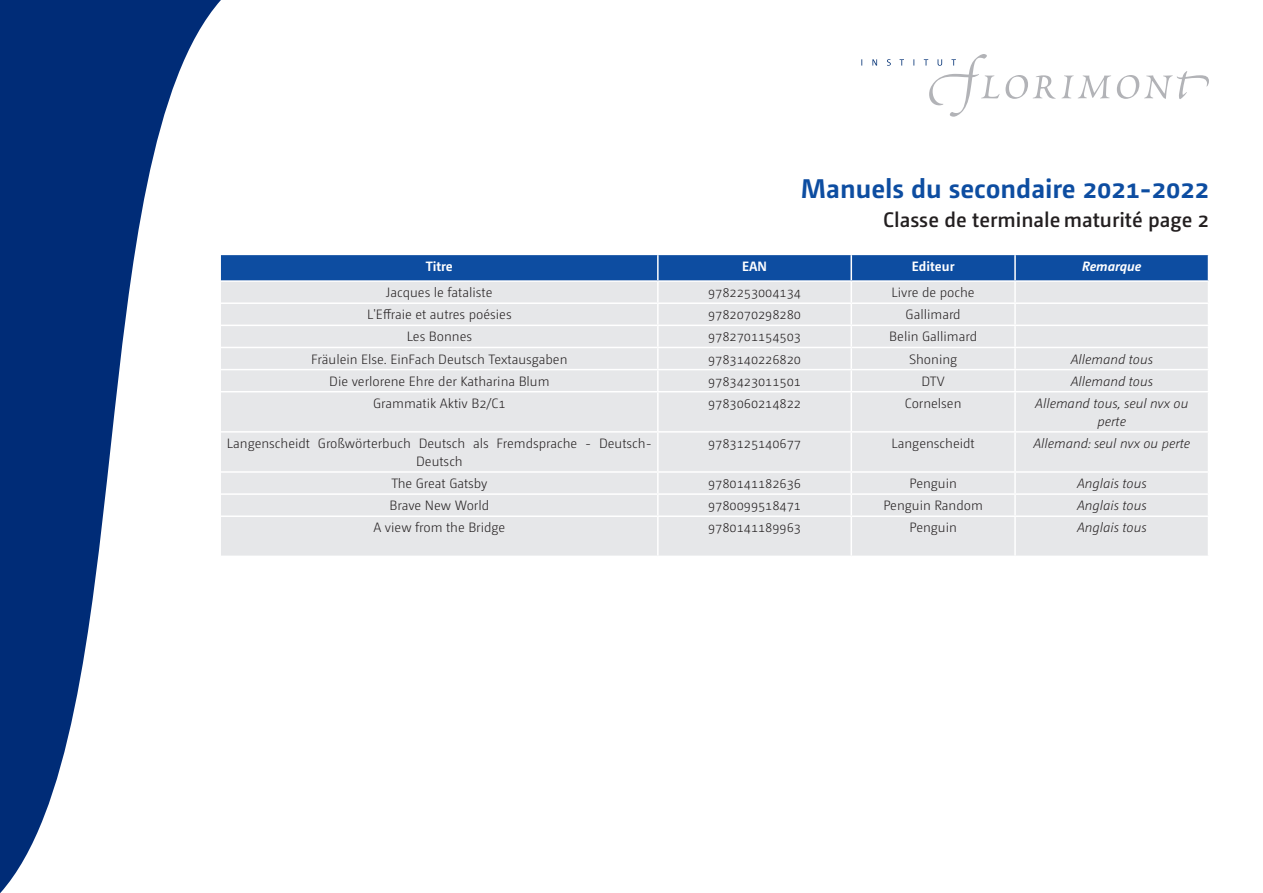
<style>
.page{position:relative;width:1263px;height:893px;background:#fff}
.page>*{position:absolute;margin:0;border:0;box-sizing:border-box;transform-origin:0 0}
.t1{font:700 27px "Camingo Dos Pro";color:#0d4da1}
.t2{font:600 21px "Camingo Dos Pro";color:#231f20}
.corps_de_texte_ok{font:300 13.5px/18px "Camingo Dos Pro";color:#231f20;text-align:center}
.corps_de_texte_ok-2{font:italic 300 13.5px/18px "Camingo Dos Pro";color:#231f20;text-align:center}
.corps_de_texte_ok-3{font:700 13.5px "Camingo Dos Pro";color:#fff}
.corps_de_texte_ok-4{font:italic 700 13.5px "Camingo Dos Pro";color:#fff}
</style>
<div class="page">
<svg style="left:861px;top:54px;width:348px;height:63px"></svg>
<svg style="left:0;top:0;width:221px;height:893px"></svg>
<div style="left:221px;top:392px;width:987px;height:164px;background:#e6e7e9"></div>
<svg style="left:221px;top:255px;width:988px;height:136px;background:#bfccdd"></svg>
<hr style="left:657px;top:392px;width:2px;height:39px;background:#fff">
<hr style="left:850px;top:392px;width:2px;height:39px;background:#fff">
<hr style="left:1014px;top:392px;width:2px;height:39px;background:#fff">
<hr style="left:221px;top:431px;width:437px;height:2px;background:#fff">
<hr style="left:658px;top:431px;width:193px;height:2px;background:#fff">
<hr style="left:657px;top:433px;width:2px;height:38px;background:#fff">
<hr style="left:851px;top:431px;width:164px;height:2px;background:#fff">
<hr style="left:850px;top:433px;width:2px;height:38px;background:#fff">
<hr style="left:1015px;top:431px;width:194px;height:2px;background:#fff">
<hr style="left:1014px;top:433px;width:2px;height:38px;background:#fff">
<hr style="left:221px;top:471px;width:437px;height:2px;background:#fff">
<hr style="left:658px;top:471px;width:193px;height:2px;background:#fff">
<hr style="left:657px;top:473px;width:2px;height:20px;background:#fff">
<hr style="left:851px;top:471px;width:164px;height:2px;background:#fff">
<hr style="left:850px;top:473px;width:2px;height:20px;background:#fff">
<hr style="left:1015px;top:471px;width:194px;height:2px;background:#fff">
<hr style="left:1014px;top:473px;width:2px;height:20px;background:#fff">
<hr style="left:221px;top:493px;width:437px;height:2px;background:#fff">
<hr style="left:658px;top:493px;width:193px;height:2px;background:#fff">
<hr style="left:657px;top:495px;width:2px;height:20px;background:#fff">
<hr style="left:851px;top:493px;width:164px;height:2px;background:#fff">
<hr style="left:850px;top:495px;width:2px;height:20px;background:#fff">
<hr style="left:1015px;top:493px;width:194px;height:2px;background:#fff">
<hr style="left:1014px;top:495px;width:2px;height:20px;background:#fff">
<hr style="left:221px;top:515px;width:437px;height:2px;background:#fff">
<hr style="left:658px;top:515px;width:193px;height:2px;background:#fff">
<hr style="left:657px;top:517px;width:2px;height:39px;background:#fff">
<hr style="left:851px;top:515px;width:164px;height:2px;background:#fff">
<hr style="left:850px;top:517px;width:2px;height:39px;background:#fff">
<hr style="left:1015px;top:515px;width:194px;height:2px;background:#fff">
<hr style="left:1014px;top:517px;width:2px;height:39px;background:#fff">
<h1 class="t1" style="left:801px;top:172px;width:410px">Manuels du secondaire 2021-2022</h1>
<p class="t2" style="left:883px;top:207px;width:327px">Classe de terminale maturité page 2</p>
<p class="corps_de_texte_ok-3" style="left:426px;top:258px;width:29px">Titre</p>
<p class="corps_de_texte_ok-3" style="left:742px;top:258px;width:26px">EAN</p>
<p class="corps_de_texte_ok-3" style="left:912px;top:258px;width:44px">Editeur</p>
<p class="corps_de_texte_ok-4" style="left:1082px;top:258px;width:61px">Remarque</p>
<p class="corps_de_texte_ok" style="left:386px;top:284px;width:108px">Jacques le fataliste</p>
<p class="corps_de_texte_ok" style="left:708px;top:284px;width:95px">9782253004134</p>
<p class="corps_de_texte_ok" style="left:891px;top:284px;width:85px">Livre de poche</p>
<p class="corps_de_texte_ok" style="left:367px;top:306px;width:146px">L'Effraie et autres poésies</p>
<p class="corps_de_texte_ok" style="left:708px;top:306px;width:95px">9782070298280</p>
<p class="corps_de_texte_ok" style="left:906px;top:306px;width:57px">Gallimard</p>
<p class="corps_de_texte_ok" style="left:407px;top:328px;width:67px">Les Bonnes</p>
<p class="corps_de_texte_ok" style="left:708px;top:328px;width:95px">9782701154503</p>
<p class="corps_de_texte_ok" style="left:889px;top:328px;width:90px">Belin Gallimard</p>
<p class="corps_de_texte_ok" style="left:311px;top:350px;width:258px">Fräulein Else. EinFach Deutsch Textausgaben</p>
<p class="corps_de_texte_ok" style="left:708px;top:350px;width:95px">9783140226820</p>
<p class="corps_de_texte_ok" style="left:909px;top:350px;width:50px">Shoning</p>
<p class="corps_de_texte_ok-2" style="left:1071px;top:350px;width:84px">Allemand tous</p>
<p class="corps_de_texte_ok" style="left:329px;top:372px;width:222px">Die verlorene Ehre der Katharina Blum</p>
<p class="corps_de_texte_ok" style="left:708px;top:372px;width:95px">9783423011501</p>
<p class="corps_de_texte_ok" style="left:921px;top:372px;width:25px">DTV</p>
<p class="corps_de_texte_ok-2" style="left:1071px;top:372px;width:84px">Allemand tous</p>
<p class="corps_de_texte_ok" style="left:373px;top:394px;width:134px">Grammatik Aktiv B2/C1</p>
<p class="corps_de_texte_ok" style="left:708px;top:394px;width:95px">9783060214822</p>
<p class="corps_de_texte_ok" style="left:905px;top:394px;width:58px">Cornelsen</p>
<p class="corps_de_texte_ok-2" style="left:1035px;top:394px;width:155px">Allemand tous, seul nvx ou perte</p>
<p class="corps_de_texte_ok" style="left:227px;top:434px;width:426px">Langenscheidt Großwörterbuch Deutsch als Fremdsprache - Deutsch-<br>Deutsch</p>
<p class="corps_de_texte_ok" style="left:708px;top:434px;width:95px">9783125140677</p>
<p class="corps_de_texte_ok" style="left:891px;top:434px;width:85px">Langenscheidt</p>
<p class="corps_de_texte_ok-2" style="left:1033px;top:434px;width:158px">Allemand: seul nvx ou perte</p>
<p class="corps_de_texte_ok" style="left:391px;top:474px;width:98px">The Great Gatsby</p>
<p class="corps_de_texte_ok" style="left:708px;top:474px;width:95px">9780141182636</p>
<p class="corps_de_texte_ok" style="left:909px;top:474px;width:49px">Penguin</p>
<p class="corps_de_texte_ok-2" style="left:1077px;top:474px;width:71px">Anglais tous</p>
<p class="corps_de_texte_ok" style="left:390px;top:497px;width:101px">Brave New World</p>
<p class="corps_de_texte_ok" style="left:708px;top:497px;width:95px">9780099518471</p>
<p class="corps_de_texte_ok" style="left:883px;top:497px;width:101px">Penguin Random</p>
<p class="corps_de_texte_ok-2" style="left:1077px;top:497px;width:71px">Anglais tous</p>
<p class="corps_de_texte_ok" style="left:373px;top:519px;width:133px">A view from the Bridge</p>
<p class="corps_de_texte_ok" style="left:708px;top:519px;width:95px">9780141189963</p>
<p class="corps_de_texte_ok" style="left:909px;top:519px;width:49px">Penguin</p>
<p class="corps_de_texte_ok-2" style="left:1077px;top:519px;width:71px">Anglais tous</p>
</div>
